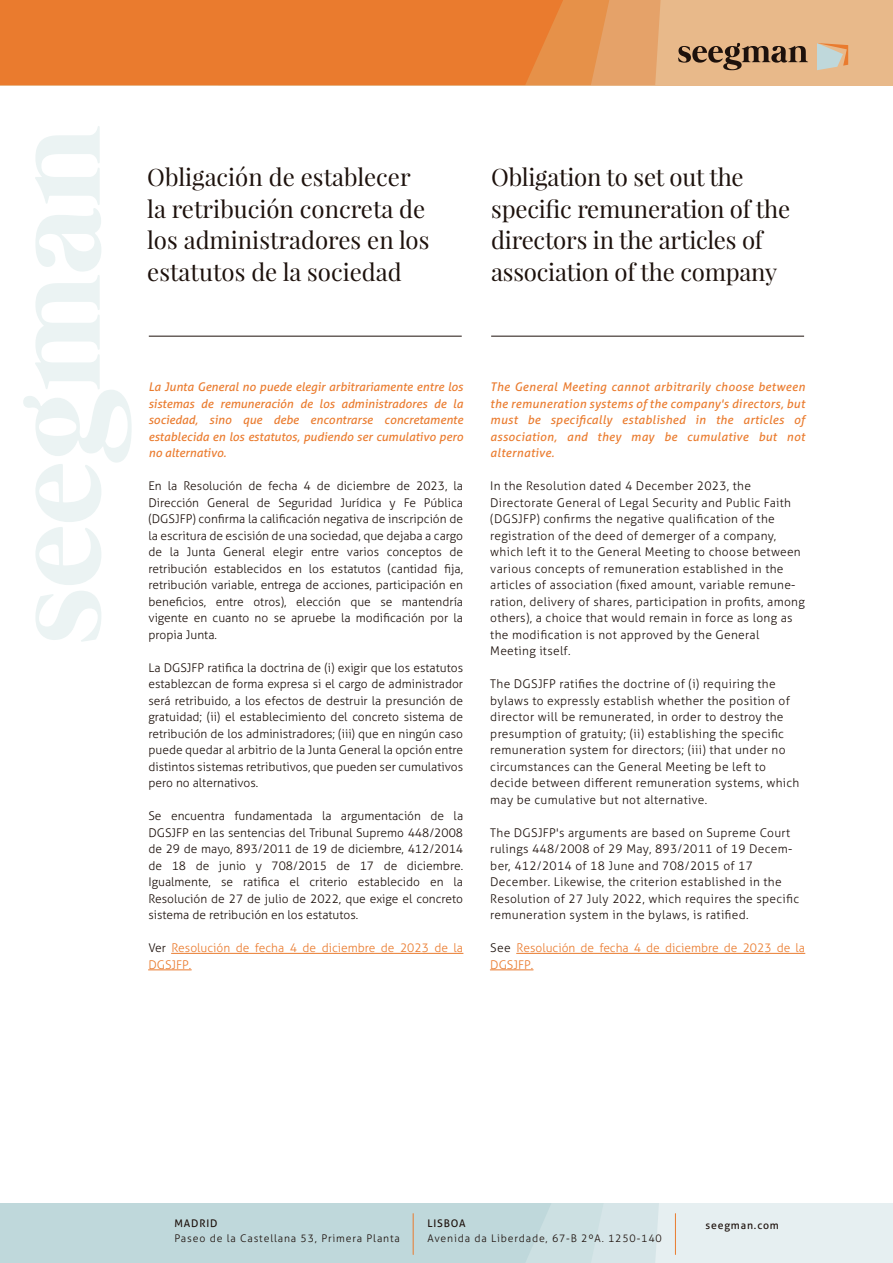
<style>
.page{position:relative;width:893px;height:1263px;background:#fff}
.page>*{position:absolute;margin:0;border:0;box-sizing:border-box;transform-origin:0 0}
.t1{font:24px/31.5px "Playfair Display";letter-spacing:-.01em;color:#1d110c}
.t2{font:300 12px/16.5px "Aller";letter-spacing:.025em;color:#1d110c;text-align:justify}
.t3{font:italic 12px/16.5px "Aller";letter-spacing:.01em;color:#ea7b2e;text-align:justify}
.t4{font:300 12px/16.5px "Aller";color:#ea7b2e}
.t5{font:300 10.5px "Aller";letter-spacing:.08em;color:#1d110c}
.t6{font:10.5px "Aller";letter-spacing:.08em;color:#1d110c}
.s1{color:#1d110c}
</style>
<div class="page">
<div style="left:0;top:0;width:893px;height:85px;background:#e8b98a"></div>
<svg style="left:563px;top:0;width:98px;height:85px;background:#e59c5d"></svg>
<div style="left:0;top:0;width:563px;height:85px;background:#ea7b2e"></div>
<svg style="left:678px;top:43px;width:130px;height:27px"></svg>
<svg style="left:817px;top:43px;width:31px;height:27px"></svg>
<svg style="left:35px;top:591px;width:66px;height:51px"></svg>
<svg style="left:23px;top:126px;width:109px;height:459px"></svg>
<div style="left:0;top:1203px;width:893px;height:60px;background:#e6eff1"></div>
<svg style="left:0;top:1203px;width:659px;height:60px;background:#c2d9dc"></svg>
<hr style="left:413px;top:1213px;width:1px;height:41px;background:#ea7b2e">
<hr style="left:675px;top:1213px;width:1px;height:41px;background:#ea7b2e">
<hr style="left:171px;top:953px;width:292px;height:1px;background:#ea7b2e">
<hr style="left:148px;top:969px;width:43px;height:1px;background:#ea7b2e">
<hr style="left:517px;top:953px;width:288px;height:1px;background:#ea7b2e">
<hr style="left:490px;top:969px;width:43px;height:1px;background:#ea7b2e">
<hr style="left:149px;top:336px;width:313px;height:1px;background:#1d110c">
<hr style="left:491px;top:336px;width:313px;height:1px;background:#1d110c">
<h1 class="t1" style="left:147px;top:161px;width:284px">Obligación de establecer la retribución concreta de los administradores en los estatutos de la sociedad</h1>
<h1 class="t1" style="left:491px;top:161px;width:300px">Obligation to set out the specific remuneration of the directors in the articles of association of the company</h1>
<p class="t3" style="left:148px;top:379px;width:316px">La Junta General no puede elegir arbitrariamente entre los sistemas de remuneración de los administradores de la sociedad, sino que debe encontrarse concretamente establecida en los estatutos, pudiendo ser cumulativo pero no alternativo.</p>
<p class="t2" style="left:148px;top:478px;width:316px">En la Resolución de fecha 4 de diciembre de 2023, la Dirección General de Seguridad Jurídica y Fe Pública (DGSJFP) confirma la calificación negativa de inscripción de la escritura de escisión de una sociedad, que dejaba a cargo de la Junta General elegir entre varios conceptos de retribución establecidos en los estatutos (cantidad fija, retribución variable, entrega de acciones, participación en beneficios, entre otros), elección que se mantendría vigente en cuanto no se apruebe la modificación por la propia Junta.</p>
<p class="t2" style="left:148px;top:659px;width:316px">La DGSJFP ratifica la doctrina de (i) exigir que los estatutos establezcan de forma expresa si el cargo de administrador será retribuido, a los efectos de destruir la presunción de gratuidad; (ii) el establecimiento del concreto sistema de retribución de los administradores; (iii) que en ningún caso puede quedar al arbitrio de la Junta General la opción entre distintos sistemas retributivos, que pueden ser cumulativos pero no alternativos.</p>
<p class="t2" style="left:148px;top:808px;width:316px">Se encuentra fundamentada la argumentación de la DGSJFP en las sentencias del Tribunal Supremo 448/2008 de 29 de mayo, 893/2011 de 19 de diciembre, 412/2014 de 18 de junio y 708/2015 de 17 de diciembre.<br>Igualmente, se ratifica el criterio establecido en la Resolución de 27 de julio de 2022, que exige el concreto sistema de retribución en los estatutos.</p>
<p class="t4" style="left:148px;top:940px;width:316px"><span class="s1">Ver</span> Resolución de fecha 4 de diciembre de 2023 de la<br>DGSJFP.</p>
<p class="t3" style="left:490px;top:379px;width:316px">The General Meeting cannot arbitrarily choose between the remuneration systems of the company's directors, but must be specifically established in the articles of association, and they may be cumulative but not alternative.</p>
<p class="t2" style="left:490px;top:478px;width:316px;text-align:left">In the Resolution dated 4 December 2023, the Directorate General of Legal Security and Public Faith (DGSJFP) confirms the negative qualification of the registration of the deed of demerger of a company, which left it to the General Meeting to choose between various concepts of remuneration established in the articles of association (fixed amount, variable remune&shy;ration, delivery of shares, participation in profits, among others), a choice that would remain in force as long as the modification is not approved by the General Meeting itself.</p>
<p class="t2" style="left:490px;top:676px;width:311px;text-align:left">The DGSJFP ratifies the doctrine of (i) requiring the bylaws to expressly establish whether the position of director will be remunerated, in order to destroy the presumption of gratuity; (ii) establishing the specific remuneration system for directors; (iii) that under no circumstances can the General Meeting be left to decide between different remuneration systems, which may be cumulative but not alternative.</p>
<p class="t2" style="left:490px;top:824px;width:310px;text-align:left">The DGSJFP's arguments are based on Supreme Court rulings 448/2008 of 29 May, 893/2011 of 19 Decem&shy;ber, 412/2014 of 18 June and 708/2015 of 17<br>December. Likewise, the criterion established in the Resolution of 27 July 2022, which requires the specific remuneration system in the bylaws, is ratified.</p>
<p class="t4" style="left:490px;top:940px;width:316px"><span class="s1">See</span> Resolución de fecha 4 de diciembre de 2023 de la<br>DGSJFP.</p>
<p class="t6" style="left:174px;top:1217px;width:45px">MADRID</p>
<p class="t5" style="left:174px;top:1232px;width:227px">Paseo de la Castellana 53, Primera Planta</p>
<p class="t6" style="left:427px;top:1217px;width:40px">LISBOA</p>
<p class="t5" style="left:427px;top:1232px;width:236px">Avenida da Liberdade, 67-B 2ºA. 1250-140</p>
<p class="t6" style="left:705px;top:1218px;width:75px">seegman.com</p>
</div>
